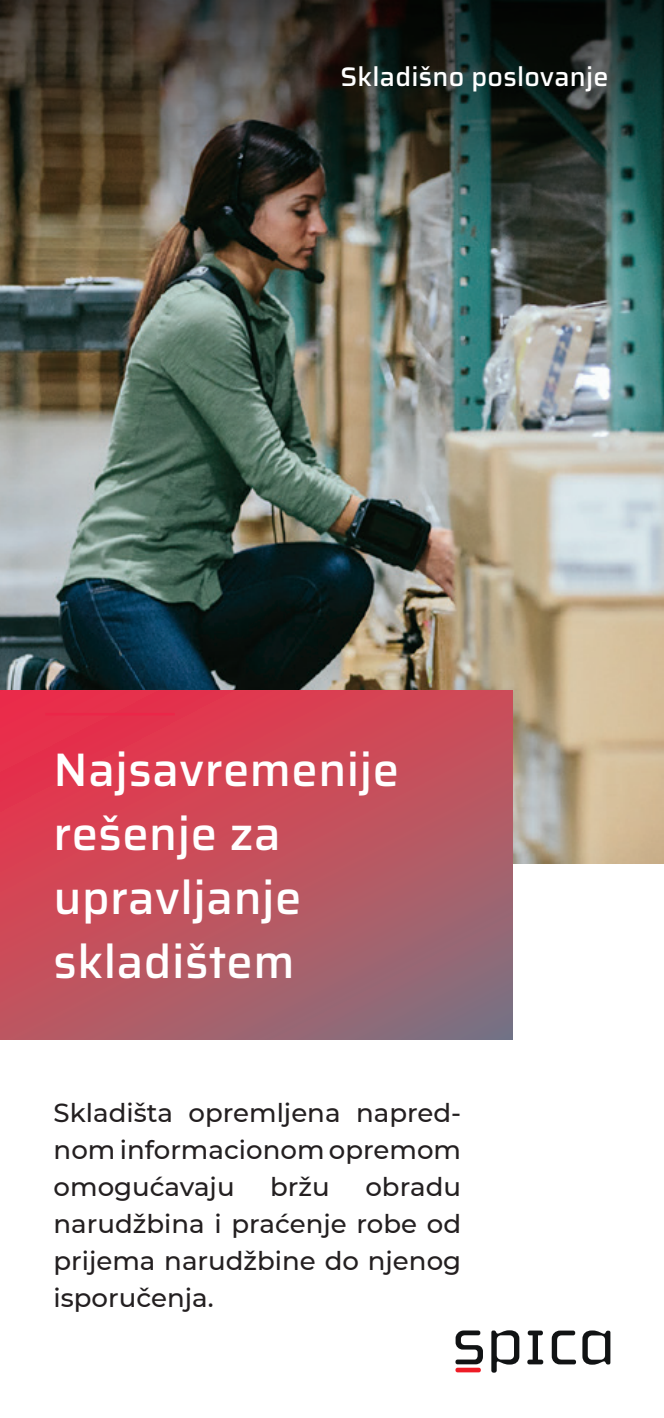
<style>
.page{position:relative;width:664px;height:1418px;background:#fff}
.page>*{position:absolute;margin:0;border:0;box-sizing:border-box;transform-origin:0 0}
.t1{font:500 47px/63.8px "Saira";letter-spacing:.01em;color:#fff}
.t2{font:500 26.8px "Saira";letter-spacing:.01em;color:#fff}
.t3{font:500 26px/37px "Montserrat";color:#231f20;text-align:justify}
</style>
<div class="page">
<img style="left:0;top:247px;width:663px;height:616px">
<svg style="left:0;top:690px;width:512px;height:349px;background:#c0505e"></svg>
<img style="left:0;top:0;width:663px;height:247px">
<svg style="left:527px;top:1330px;width:16px;height:34px"></svg>
<svg style="left:582px;top:1330px;width:28px;height:34px"></svg>
<svg style="left:455px;top:1330px;width:27px;height:34px"></svg>
<svg style="left:491px;top:1330px;width:28px;height:42px"></svg>
<svg style="left:551px;top:1330px;width:24px;height:34px"></svg>
<div style="left:455px;top:1367px;width:25px;height:5px;background:#ee1c26;border-radius:2px"></div>
<hr style="left:45px;top:713px;width:130px;height:2px;background:#eb2648">
<p class="t2" style="left:340px;top:56px;width:269px">Skladišno poslovanje</p>
<h1 class="t1" style="left:54px;top:737px;width:347px">Najsavremenije rešenje za upravljanje skladištem</h1>
<p class="t3" style="left:54px;top:1093px;width:409px">Skladišta opremljena napred&shy;nom informacionom opremom omogućavaju</p>
<p class="t3" style="left:54px;top:1167px;width:409px;text-indent:312px">obradu narudžbina i praćenje robe od prijema narudžbine do njenog isporučenja.</p>
<p class="t3" style="left:270px;top:1167px;width:61px">bržu</p>
</div>
